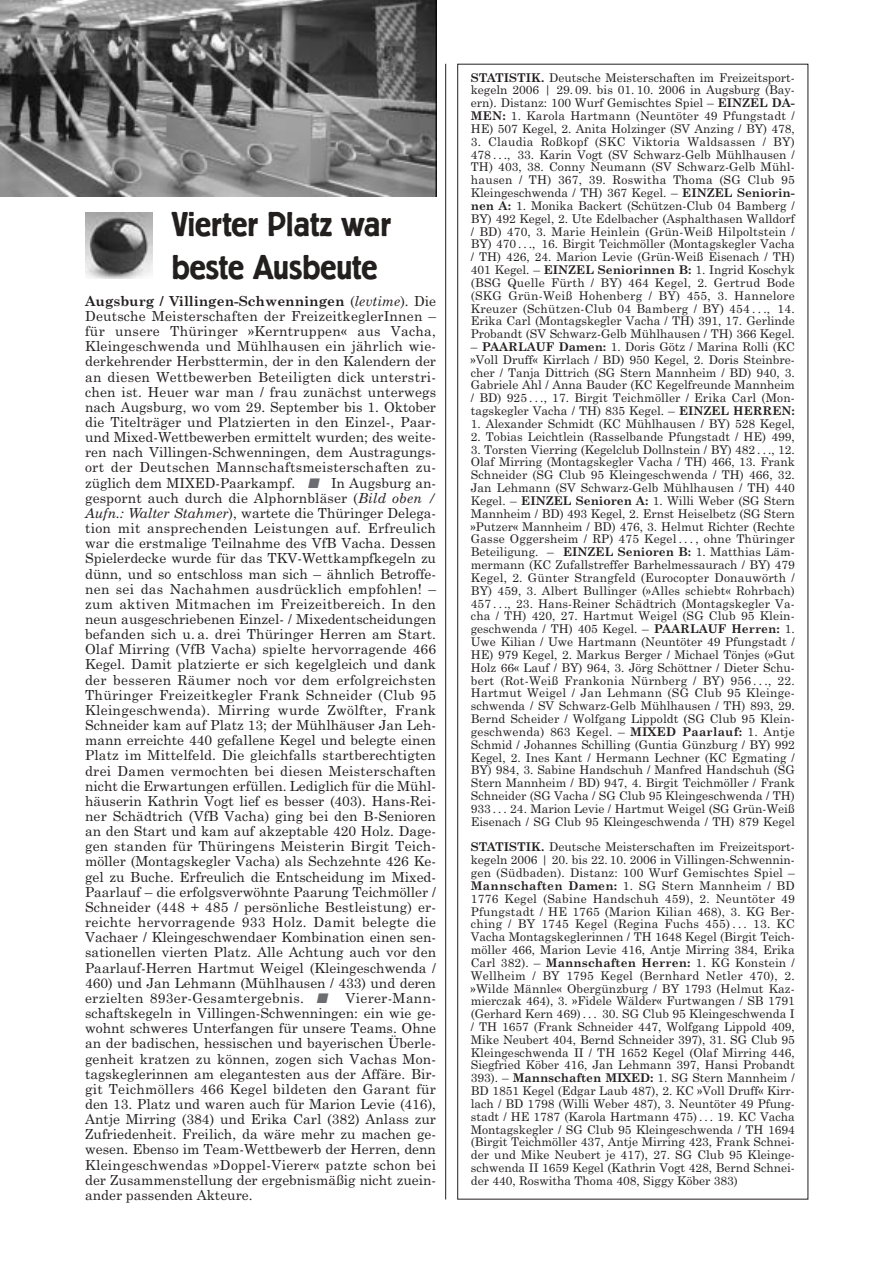
<style>
.page{position:relative;width:893px;height:1262px;background:#fff}
.page>*{position:absolute;margin:0;border:0;box-sizing:border-box;transform-origin:0 0}
.t1{font:700 36px/42.8px "Berliner Grotesk";color:#231f1f}
.t2{font:13.8px/15.1px "Century Schoolbook";color:#231f1f;text-align:justify}
.t3{font:12px/12.9px "Century Schoolbook";color:#231f1f;text-align:justify}
.s1{font-weight:700}
.s2{font-style:italic}
.s3{color:#6c6d70}
</style>
<div class="page">
<hr style="left:445px;top:64px;width:1px;height:1135px;background:#231f1f">
<img style="left:85px;top:213px;width:67px;height:65px">
<img style="left:0;top:0;width:436px;height:197px">
<h1 class="t1" style="left:172px;top:204px;width:221px">Vierter Platz war beste Ausbeute</h1>
<p class="t2" style="left:85px;top:294px;width:352px"><span class="s1">Augsburg / Villingen-Schwenningen</span> (<span class="s2">levtime</span>). Die Deutsche Meisterschaften der FreizeitkeglerInnen – für unsere Thüringer »Kerntruppen« aus Vacha, Kleingeschwenda und Mühlhausen ein jährlich wie&shy;derkehrender Herbsttermin, der in den Kalendern der an diesen Wettbewerben Beteiligten dick unterstri&shy;chen ist. Heuer war man / frau zunächst unterwegs nach Augsburg, wo vom 29. September bis 1. Oktober die Titelträger und Platzierten in den Einzel-, Paar&shy;und Mixed-Wettbewerben ermittelt wurden; des weite&shy;ren nach Villingen-Schwenningen, dem Austragungs&shy;ort der Deutschen Mannschaftsmeisterschaften zu&shy;züglich dem MIXED-Paarkampf. <span class="s3">■</span> In Augsburg an&shy;gespornt auch durch die Alphornbläser (<span class="s2">Bild oben / Aufn.: Walter Stahmer</span>), wartete die Thüringer Delega&shy;tion mit ansprechenden Leistungen auf. Erfreulich war die erstmalige Teilnahme des VfB Vacha. Dessen Spielerdecke wurde für das TKV-Wettkampfkegeln zu dünn, und so entschloss man sich – ähnlich Betroffe&shy;nen sei das Nachahmen ausdrücklich empfohlen! – zum aktiven Mitmachen im Freizeitbereich. In den neun ausgeschriebenen Einzel- / Mixedentscheidungen befanden sich u. a. drei Thüringer Herren am Start.<br>Olaf Mirring (VfB Vacha) spielte hervorragende 466<br>Kegel. Damit platzierte er sich kegelgleich und dank der besseren Räumer noch vor dem erfolgreichsten Thüringer Freizeitkegler Frank Schneider (Club 95<br>Kleingeschwenda). Mirring wurde Zwölfter, Frank Schneider kam auf Platz 13; der Mühlhäuser Jan Leh&shy;mann erreichte 440 gefallene Kegel und belegte einen Platz im Mittelfeld. Die gleichfalls startberechtigten drei Damen vermochten bei diesen Meisterschaften nicht die Erwartungen erfüllen. Lediglich für die Mühl&shy;häuserin Kathrin Vogt lief es besser (403). Hans-Rei&shy;ner Schädtrich (VfB Vacha) ging bei den B-Senioren an den Start und kam auf akzeptable 420 Holz. Dage&shy;gen standen für Thüringens Meisterin Birgit Teich&shy;möller (Montagskegler Vacha) als Sechzehnte 426 Ke&shy;gel zu Buche. Erfreulich die Entscheidung im Mixed-Paarlauf – die erfolgsverwöhnte Paarung Teichmöller / Schneider (448 + 485 / persönliche Bestleistung) er&shy;reichte hervorragende 933 Holz. Damit belegte die Vachaer / Kleingeschwendaer Kombination einen sen&shy;sationellen vierten Platz. Alle Achtung auch vor den Paarlauf-Herren Hartmut Weigel (Kleingeschwenda / 460) und Jan Lehmann (Mühlhausen / 433) und deren erzielten 893er-Gesamtergebnis. <span class="s3">■</span> Vierer-Mann&shy;schaftskegeln in Villingen-Schwenningen: ein wie ge&shy;wohnt schweres Unterfangen für unsere Teams. Ohne an der badischen, hessischen und bayerischen Überle&shy;genheit kratzen zu können, zogen sich Vachas Mon&shy;tagskeglerinnen am elegantesten aus der Affäre. Bir&shy;git Teichmöllers 466 Kegel bildeten den Garant für den 13. Platz und waren auch für Marion Levie (416), Antje Mirring (384) und Erika Carl (382) Anlass zur Zufriedenheit. Freilich, da wäre mehr zu machen ge&shy;wesen. Ebenso im Team-Wettbewerb der Herren, denn Kleingeschwendas »Doppel-Vierer« patzte schon bei der Zusammenstellung der ergebnismäßig nicht zuein&shy;ander passenden Akteure.</p>
<p class="t3" style="left:471px;top:72px;width:325px"><span class="s1">STATISTIK.</span> Deutsche Meisterschaften im Freizeitsport&shy;kegeln 2006 | 29. 09. bis 01. 10. 2006 in Augsburg (Bay&shy;ern). Distanz: 100 Wurf Gemischtes Spiel – <span class="s1">EINZEL DA-MEN:</span> 1. Karola Hartmann (Neuntöter 49 Pfungstadt / HE) 507 Kegel, 2. Anita Holzinger (SV Anzing / BY) 478,</p>
<p class="t3" style="left:471px;top:136px;width:325px">3. Claudia Roßkopf (SKC Viktoria Waldsassen / BY)<br>478 . . ., 33. Karin Vogt (SV Schwarz-Gelb Mühlhausen / TH) 403, 38. Conny Neumann (SV Schwarz-Gelb Mühl&shy;hausen / TH) 367, 39. Roswitha Thoma (SG Club 95<br>Kleingeschwenda / TH) 367 Kegel. – <span class="s1">EINZEL Seniorin&shy;nen A:</span> 1. Monika Backert (Schützen-Club 04 Bamberg / BY) 492 Kegel, 2. Ute Edelbacher (Asphalthasen Walldorf / BD) 470, 3. Marie Heinlein (Grün-Weiß Hilpoltstein / BY) 470 . . ., 16. Birgit Teichmöller (Montagskegler Vacha / TH) 426, 24. Marion Levie (Grün-Weiß Eisenach / TH)<br>401 Kegel. – <span class="s1">EINZEL Seniorinnen B:</span> 1. Ingrid Koschyk (BSG Quelle Fürth / BY) 464 Kegel, 2. Gertrud Bode (SKG Grün-Weiß Hohenberg / BY) 455, 3. Hannelore Kreuzer (Schützen-Club 04 Bamberg / BY) 454 . . ., 14.<br>Erika Carl (Montagskegler Vacha / TH) 391, 17. Gerlinde Probandt (SV Schwarz-Gelb Mühlhausen / TH) 366 Kegel.</p>
<p class="t3" style="left:471px;top:341px;width:325px">– <span class="s1">PAARLAUF Damen:</span> 1. Doris Götz / Marina Rolli (KC »Voll Druff« Kirrlach / BD) 950 Kegel, 2. Doris Steinbre&shy;cher / Tanja Dittrich (SG Stern Mannheim / BD) 940, 3.<br>Gabriele Ahl / Anna Bauder (KC Kegelfreunde Mannheim / BD) 925 . . ., 17. Birgit Teichmöller / Erika Carl (Mon&shy;tagskegler Vacha / TH) 835 Kegel. – <span class="s1">EINZEL HERREN:</span></p>
<p class="t3" style="left:471px;top:418px;width:325px">1. Alexander Schmidt (KC Mühlhausen / BY) 528 Kegel,</p>
<p class="t3" style="left:471px;top:431px;width:325px">2. Tobias Leichtlein (Rasselbande Pfungstadt / HE) 499,</p>
<p class="t3" style="left:471px;top:444px;width:325px">3. Torsten Vierring (Kegelclub Dollnstein / BY) 482 . . ., 12.<br>Olaf Mirring (Montagskegler Vacha / TH) 466, 13. Frank Schneider (SG Club 95 Kleingeschwenda / TH) 466, 32.<br>Jan Lehmann (SV Schwarz-Gelb Mühlhausen / TH) 440<br>Kegel. – <span class="s1">EINZEL Senioren A:</span> 1. Willi Weber (SG Stern Mannheim / BD) 493 Kegel, 2. Ernst Heiselbetz (SG Stern »Putzer« Mannheim / BD) 476, 3. Helmut Richter (Rechte Gasse Oggersheim / RP) 475 Kegel . . . , ohne Thüringer Beteiligung. – <span class="s1">EINZEL Senioren B:</span> 1. Matthias Läm&shy;mermann (KC Zufallstreffer Barhelmessaurach / BY) 479<br>Kegel, 2. Günter Strangfeld (Eurocopter Donauwörth / BY) 459, 3. Albert Bullinger (»Alles schiebt« Rohrbach)<br>457 . . ., 23. Hans-Reiner Schädtrich (Montagskegler Va&shy;cha / TH) 420, 27. Hartmut Weigel (SG Club 95 Klein&shy;geschwenda / TH) 405 Kegel. – <span class="s1">PAARLAUF Herren:</span> 1.<br>Uwe Kilian / Uwe Hartmann (Neuntöter 49 Pfungstadt / HE) 979 Kegel, 2. Markus Berger / Michael Tönjes (»Gut Holz 66« Lauf / BY) 964, 3. Jörg Schöttner / Dieter Schu&shy;bert (Rot-Weiß Frankonia Nürnberg / BY) 956 . . ., 22.<br>Hartmut Weigel / Jan Lehmann (SG Club 95 Kleinge&shy;schwenda / SV Schwarz-Gelb Mühlhausen / TH) 893, 29.<br>Bernd Scheider / Wolfgang Lippoldt (SG Club 95 Klein&shy;geschwenda) 863 Kegel. – <span class="s1">MIXED Paarlauf:</span> 1. Antje Schmid / Johannes Schilling (Guntia Günzburg / BY) 992<br>Kegel, 2. Ines Kant / Hermann Lechner (KC Egmating / BY) 984, 3. Sabine Handschuh / Manfred Handschuh (SG Stern Mannheim / BD) 947, 4. Birgit Teichmöller / Frank Schneider (SG Vacha / SG Club 95 Kleingeschwenda / TH)<br>933 . . . 24. Marion Levie / Hartmut Weigel (SG Grün-Weiß Eisenach / SG Club 95 Kleingeschwenda / TH) 879 Kegel</p>
<p class="t3" style="left:471px;top:841px;width:325px"><span class="s1">STATISTIK.</span> Deutsche Meisterschaften im Freizeitsport&shy;kegeln 2006 | 20. bis 22. 10. 2006 in Villingen-Schwennin&shy;gen (Südbaden). Distanz: 100 Wurf Gemischtes Spiel – <span class="s1">Mannschaften Damen:</span> 1. SG Stern Mannheim / BD 1776 Kegel (Sabine Handschuh 459), 2. Neuntöter 49<br>Pfungstadt / HE 1765 (Marion Kilian 468), 3. KG Ber&shy;ching / BY 1745 Kegel (Regina Fuchs 455) . . . 13. KC Vacha Montagskeglerinnen / TH 1648 Kegel (Birgit Teich&shy;möller 466, Marion Levie 416, Antje Mirring 384, Erika Carl 382). – <span class="s1">Mannschaften Herren:</span> 1. KG Konstein / Wellheim / BY 1795 Kegel (Bernhard Netler 470), 2. »Wilde Männle« Obergünzburg / BY 1793 (Helmut Kaz&shy;mierczak 464), 3. »Fidele Wälder« Furtwangen / SB 1791 (Gerhard Kern 469) . . . 30. SG Club 95 Kleingeschwenda I / TH 1657 (Frank Schneider 447, Wolfgang Lippold 409, Mike Neubert 404, Bernd Schneider 397), 31. SG Club 95<br>Kleingeschwenda II / TH 1652 Kegel (Olaf Mirring 446, Siegfried Köber 416, Jan Lehmann 397, Hansi Probandt 393). – <span class="s1">Mannschaften MIXED:</span> 1. SG Stern Mannheim / BD 1851 Kegel (Edgar Laub 487), 2. KC »Voll Druff« Kirr&shy;lach / BD 1798 (Willi Weber 487), 3. Neuntöter 49 Pfung&shy;stadt / HE 1787 (Karola Hartmann 475) . . . 19. KC Vacha Montagskegler / SG Club 95 Kleingeschwenda / TH 1694 (Birgit Teichmöller 437, Antje Mirring 423, Frank Schnei&shy;der und Mike Neubert je 417), 27. SG Club 95 Kleinge&shy;schwenda II 1659 Kegel (Kathrin Vogt 428, Bernd Schnei&shy;der 440, Roswitha Thoma 408, Siggy Köber 383)</p>
</div>
